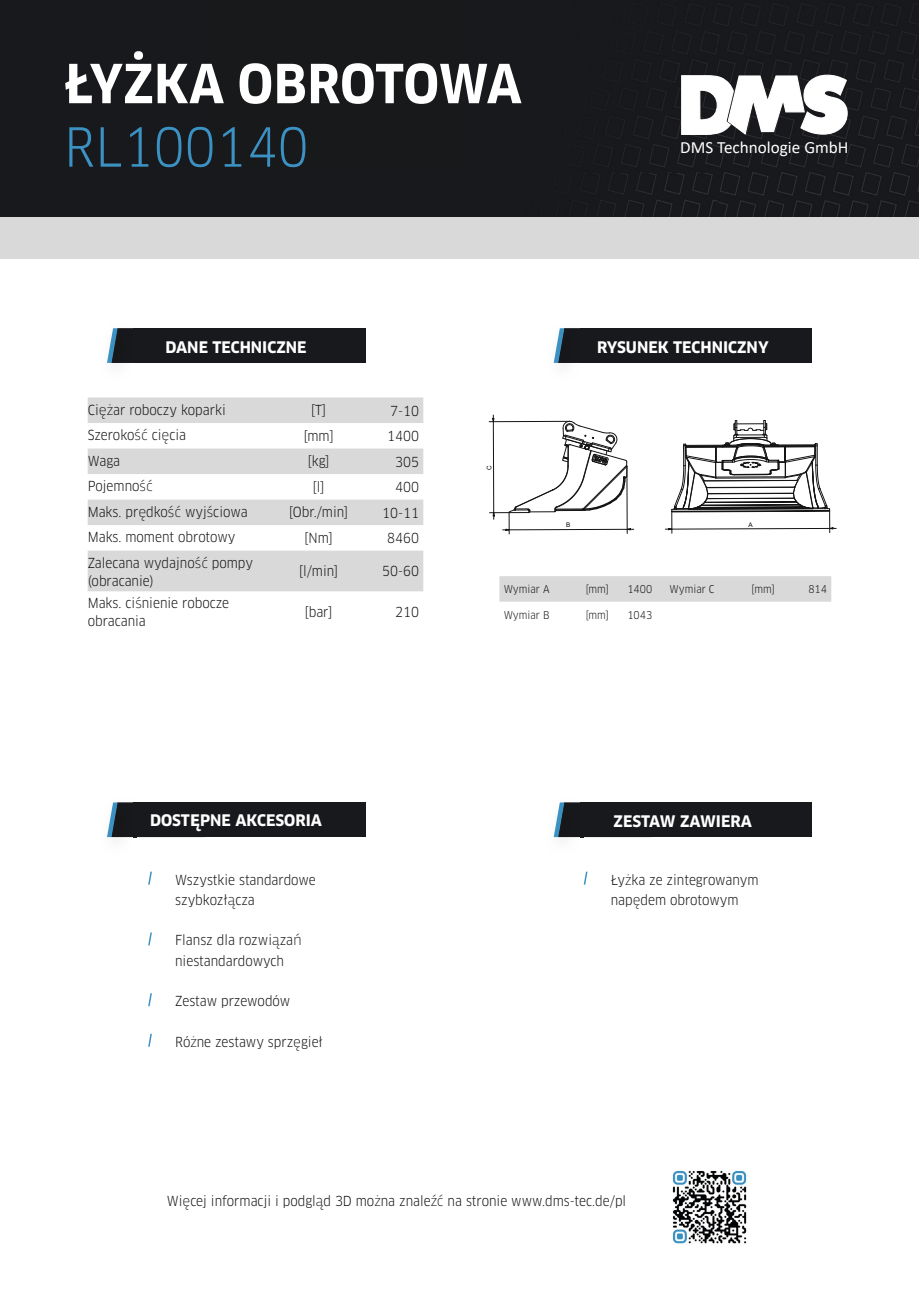
<style>
.page{position:relative;width:919px;height:1289px;background:#fff}
.page>*{position:absolute;margin:0;border:0;box-sizing:border-box;transform-origin:0 0}
.t1{font:700 condensed 52.5px "Clan OT";letter-spacing:-.01em;color:#fff}
.t2{font:condensed 52.5px "Clan OT";color:#3c91c3}
.t3{font:700 condensed 18px "Clan OT";color:#fff}
.t4{font:17.1px "Calibri";color:#fff}
.t5{font:condensed 13.5px/20.2px "Clan OT";color:#131413}
.t6{font:condensed 10.5px "Clan OT";color:#131413}
.t7{font:6.3px "Arial";color:#010305}
.s1{font-family:"Trasandina";font-stretch:normal;font-size:59.55px}
.s2{font-family:"Trasandina";font-weight:200;font-stretch:normal;font-size:16.35px}
.s3{font-family:"Trasandina";font-weight:200;font-stretch:normal;font-size:16.2px}
.s4{font-family:"Trasandina";font-weight:200;font-stretch:normal;font-size:16.2px;color:#d9d9d9}
.s5{font-family:"Trasandina";font-weight:200;font-stretch:normal;font-size:16.2px;color:#fff}
.s6{font-family:"Macha";font-stretch:normal;font-size:23.1px}
.s7{font-family:"Trasandina";font-weight:200;font-stretch:normal;font-size:16.5px}
</style>
<div class="page">
<div style="left:0;top:0;width:918px;height:218px;background:#18191c"></div>
<img style="left:213px;top:5px;width:705px;height:213px">
<div style="left:0;top:218px;width:918px;height:41px;background:#d9d9d9"></div>
<svg style="left:680px;top:74px;width:168px;height:62px"></svg>
<svg style="left:148px;top:871px;width:4px;height:14px"></svg>
<svg style="left:148px;top:932px;width:4px;height:14px"></svg>
<svg style="left:148px;top:993px;width:4px;height:14px"></svg>
<svg style="left:148px;top:1033px;width:4px;height:14px"></svg>
<svg style="left:583px;top:871px;width:5px;height:14px"></svg>
<div style="left:580px;top:328px;width:231px;height:35px;background:#18191c"></div>
<svg style="left:553px;top:328px;width:27px;height:36px"></svg>
<div style="left:134px;top:328px;width:231px;height:35px;background:#18191c"></div>
<svg style="left:107px;top:328px;width:27px;height:36px"></svg>
<div style="left:580px;top:802px;width:231px;height:35px;background:#18191c"></div>
<svg style="left:553px;top:802px;width:99px;height:36px"></svg>
<div style="left:134px;top:802px;width:231px;height:35px;background:#18191c"></div>
<svg style="left:107px;top:802px;width:98px;height:36px"></svg>
<svg style="left:489px;top:415px;width:144px;height:119px"></svg>
<hr style="left:626px;top:466px;width:1px;height:67px;background:#131413">
<svg style="left:665px;top:420px;width:171px;height:113px"></svg>
<img style="left:672px;top:1170px;width:75px;height:74px">
<svg style="left:88px;top:397px;width:335px;height:194px;fill:#d9d9d9"></svg>
<div style="left:499px;top:576px;width:332px;height:25px;background:#d9d9d9"></div>
<h1 class="t1" style="left:64px;top:54px;width:459px">ŁY<span class="s1">Ż</span>KA OBROTOWA</h1>
<h1 class="t2" style="left:64px;top:116px;width:246px">RL100140</h1>
<p class="t4" style="left:680px;top:135px;width:170px">DMS Technologie GmbH</p>
<h2 class="t3" style="left:165px;top:335px;width:142px">dane techniczne</h2>
<h2 class="t3" style="left:597px;top:335px;width:173px">rysunek techniczny</h2>
<p class="t5" style="left:88px;top:399px;width:140px">Ci<span class="s2">ęż</span>ar roboczy koparki</p>
<p class="t5" style="left:311px;top:400px;width:16px">[T]</p>
<p class="t5" style="left:390px;top:400px;width:30px">7-10</p>
<p class="t5" style="left:88px;top:425px;width:100px">Szeroko<span class="s3">ść</span> ci<span class="s2">ę</span>cia</p>
<p class="t5" style="left:304px;top:425px;width:31px">[mm]</p>
<p class="t5" style="left:387px;top:426px;width:33px">1400</p>
<p class="t5" style="left:88px;top:450px;width:44px">Waga <span class="s4">ś</span></p>
<p class="t5" style="left:308px;top:451px;width:23px">[kg]</p>
<p class="t5" style="left:395px;top:451px;width:25px">305</p>
<p class="t5" style="left:88px;top:476px;width:67px">Pojemno<span class="s3">ść</span></p>
<p class="t5" style="left:313px;top:476px;width:13px">[l]</p>
<p class="t5" style="left:395px;top:477px;width:25px">400</p>
<p class="t5" style="left:88px;top:501px;width:161px">Maks. pr<span class="s2">ę</span>dko<span class="s3">ść</span> wyj<span class="s3">ś</span>ciowa</p>
<p class="t5" style="left:289px;top:502px;width:60px">[Obr./min]</p>
<p class="t5" style="left:382px;top:502px;width:38px">10-11</p>
<p class="t5" style="left:88px;top:527px;width:156px">Maks. moment obrotowy<span class="s5">ś</span></p>
<p class="t5" style="left:304px;top:527px;width:30px">[Nm]</p>
<p class="t5" style="left:387px;top:528px;width:33px">8460</p>
<p class="t5" style="left:88px;top:553px;width:167px;line-height:18px">Zalecana wydajno<span class="s3">ść</span> pompy (obracanie)</p>
<p class="t5" style="left:299px;top:560px;width:40px">[l/min]</p>
<p class="t5" style="left:382px;top:561px;width:38px">50-60</p>
<p class="t5" style="left:88px;top:594px;width:143px;line-height:18px">Maks. ci<span class="s3">ś</span>nienie robocze obracania</p>
<p class="t5" style="left:305px;top:601px;width:29px">[bar]</p>
<p class="t5" style="left:395px;top:602px;width:25px">210</p>
<p class="t7" style="left:485px;top:469px;width:6px;rotate:-90deg">C</p>
<p class="t7" style="left:566px;top:521px;width:6px">B</p>
<p class="t7" style="left:748px;top:520px;width:6px">A</p>
<p class="t6" style="left:503px;top:583px;width:47px">Wymiar A</p>
<p class="t6" style="left:585px;top:583px;width:25px">[mm]</p>
<p class="t6" style="left:627px;top:583px;width:26px">1400</p>
<p class="t6" style="left:669px;top:583px;width:47px">Wymiar C</p>
<p class="t6" style="left:751px;top:583px;width:25px">[mm]</p>
<p class="t6" style="left:808px;top:583px;width:20px">814</p>
<p class="t6" style="left:503px;top:608px;width:47px">Wymiar B</p>
<p class="t6" style="left:585px;top:608px;width:25px">[mm]</p>
<p class="t6" style="left:627px;top:608px;width:26px">1043</p>
<h2 class="t3" style="left:150px;top:809px;width:173px">dost<span class="s6">Ę</span>pne akcesoria</h2>
<h2 class="t3" style="left:613px;top:809px;width:140px">zestaw zawiera</h2>
<p class="t5" style="left:175px;top:869px;width:142px">Wszystkie standardowe szybkozł<span class="s2">ą</span>cza</p>
<p class="t5" style="left:175px;top:930px;width:128px">Flansz dla rozwi<span class="s2">ą</span>za<span class="s7">ń </span>niestandardowych</p>
<p class="t5" style="left:175px;top:991px;width:117px">Zestaw przewodów</p>
<p class="t5" style="left:175px;top:1031px;width:149px">Ró<span class="s2">ż</span>ne zestawy sprz<span class="s3">ę</span>gieł</p>
<p class="t5" style="left:610px;top:869px;width:149px">Ły<span class="s2">ż</span>ka ze zintegrowanym nap<span class="s3">ę</span>dem obrotowym</p>
<p class="t5" style="left:167px;top:1190px;width:461px">Wi<span class="s3">ę</span>cej informacji i podgl<span class="s7">ą</span>d 3D mo<span class="s2">ż</span>na znale<span class="s2">źć</span> na stronie www.dms-tec.de/pl</p>
</div>
